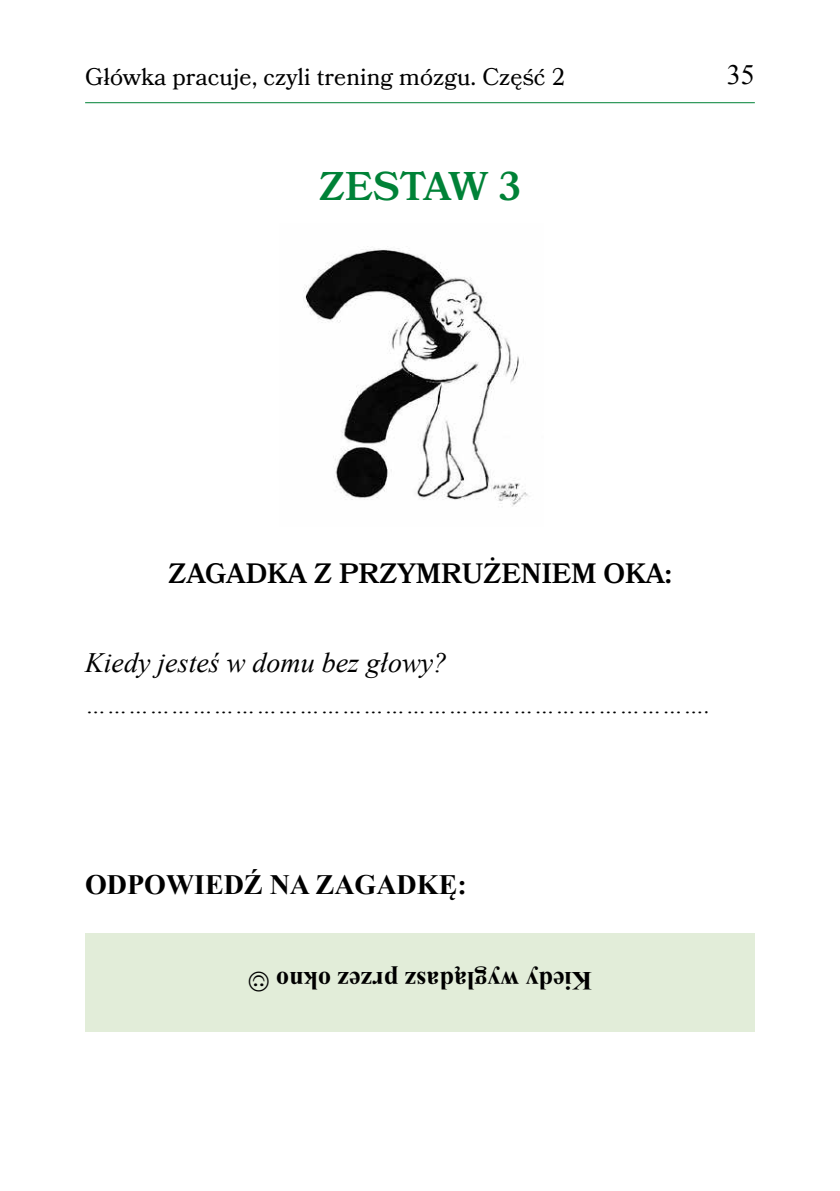
<style>
.page{position:relative;width:840px;height:1191px;background:#fff}
.page>*{position:absolute;margin:0;border:0;box-sizing:border-box;transform-origin:0 0}
.t1{font:600 40px "Bookmania";letter-spacing:-.01em;color:#008237}
.t2{font:600 28px "Bookmania";color:#000}
.t3{font:italic 28px "Times New Roman";color:#000}
.t4{font:700 28px "Times New Roman";color:#000}
.t5{font:28px "Times New Roman";color:#000}
.t6{font:700 26px "Times New Roman";color:#000}
.t7{font:24px "Bookmania";color:#000}
.t8{font:italic 24px "Times New Roman";color:#000}
</style>
<div class="page">
<hr style="left:85px;top:102px;width:669px;height:1px;background:#008237">
<div style="left:85px;top:933px;width:669px;height:98px;background:#e2edd9"></div>
<img style="left:304px;top:246px;width:224px;height:261px">
<p class="t7" style="left:85px;top:63px;width:481px">Główka pracuje, czyli trening mózgu. Część 2</p>
<p class="t5" style="left:726px;top:56px;width:29px">35</p>
<h1 class="t1" style="left:318px;top:163px;width:204px">ZESTAW 3</h1>
<p class="t2" style="left:168px;top:557px;width:505px">ZAGADKA Z PRZYMRUŻENIEM OKA:</p>
<p class="t3" style="left:85px;top:643px;width:363px">Kiedy jesteś w domu bez głowy?</p>
<p class="t8" style="left:85px;top:689px;width:626px">…………………………………………………………………………….</p>
<p class="t4" style="left:85px;top:865px;width:383px">ODPOWIEDŹ NA ZAGADKĘ:</p>
<p class="t6" style="left:592px;top:998px;width:317px;rotate:-180deg">Kiedy wyglądasz przez okno</p>
</div>
